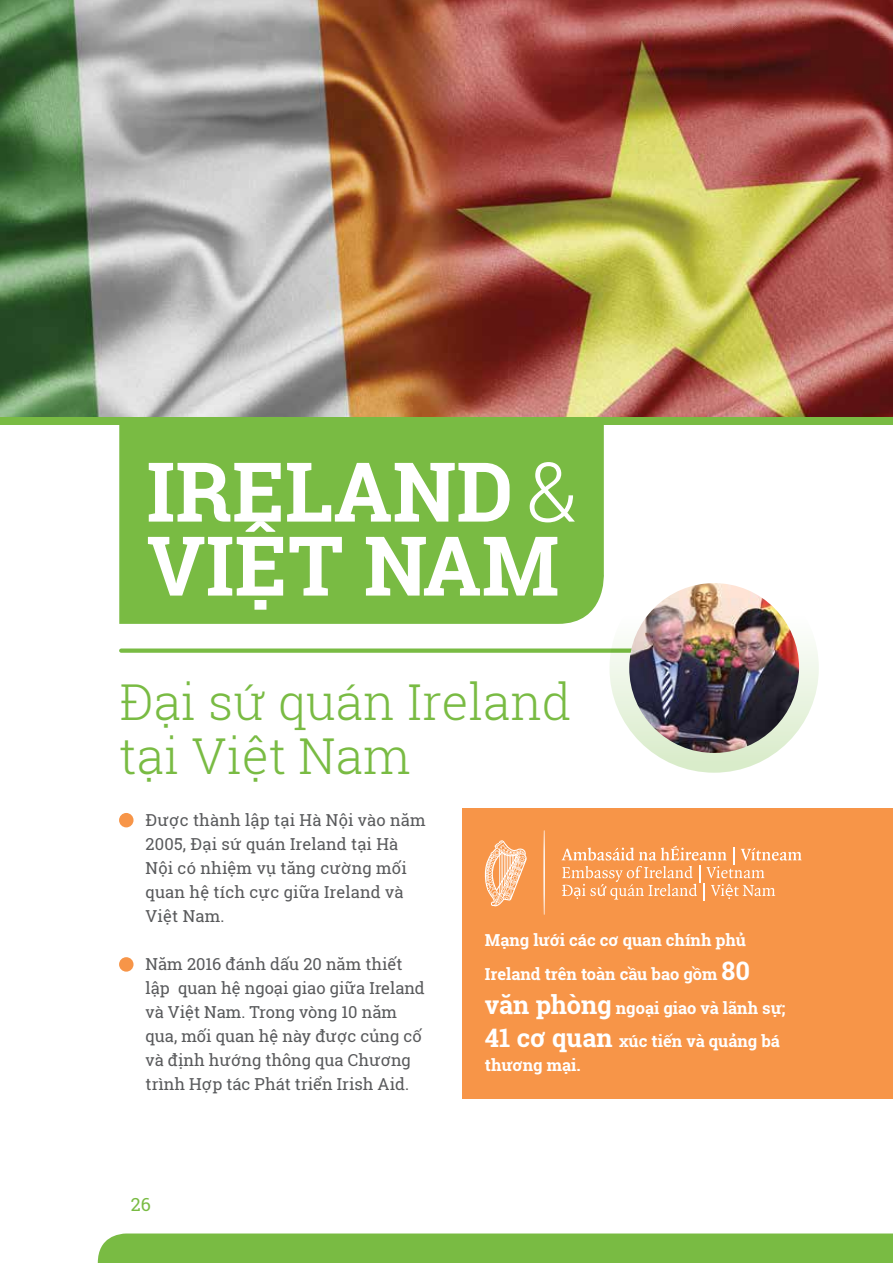
<style>
.page{position:relative;width:893px;height:1263px;background:#fff}
.page>*{position:absolute;margin:0;border:0;box-sizing:border-box;transform-origin:0 0}
.t1{font:700 82.5px "Roboto Slab";letter-spacing:.005em;color:#fff}
.t2{font:300 82.5px "Roboto Slab";color:#fff}
.t3{font:300 49.5px/54px "Roboto Slab";color:#79bb43}
.t4{font:18px "Roboto Slab";color:#79bb43}
.t5{font:16.5px/24px "Roboto Slab";color:#58595b}
.t6{font:700 16.5px/33.6px "Roboto Slab";color:#fff}
.s1{font-size:25.5px}
</style>
<div class="page">
<div style="left:98px;top:1233px;width:795px;height:30px;background:#79bb43"></div>
<div style="left:119px;top:424px;width:487px;height:200px;background:#79bb43"></div>
<img style="left:0;top:0;width:893px;height:417px">
<div style="left:0;top:417px;width:893px;height:7px;background:#79bb43"></div>
<div style="left:121px;top:648px;width:591px;height:5px;background:#79bb43"></div>
<div style="left:119px;top:813px;width:15px;height:14px;background:#f79548;border-radius:50%"></div>
<div style="left:119px;top:957px;width:15px;height:15px;background:#f79548;border-radius:50%"></div>
<div style="left:463px;top:808px;width:430px;height:291px;background:#f79548"></div>
<div style="left:609px;top:563px;width:210px;height:210px;background:linear-gradient(to bottom,#fff,#d9ebca);border-radius:50%"></div>
<img style="left:629px;top:583px;width:170px;height:170px;border-radius:85px">
<svg style="left:543px;top:830px;width:2px;height:85px"></svg>
<svg style="left:485px;top:840px;width:42px;height:66px"></svg>
<svg style="left:561px;top:846px;width:241px;height:54px"></svg>
<h1 class="t1" style="left:147px;top:435px;width:142px">Ireland</h1>
<h1 class="t2" style="left:527px;top:435px;width:53px">&amp;</h1>
<h1 class="t1" style="left:147px;top:509px;width:414px">ViỆtnam</h1>
<h2 class="t3" style="left:119px;top:674px;width:454px">Đại sứ quán Ireland tại Việt Nam</h2>
<p class="t5" style="left:146px;top:807px;width:282px">Được thành lập tại Hà Nội vào năm<br>2005, Đại sứ quán Ireland tại Hà<br>Nội có nhiệm vụ tăng cường mối quan hệ tích cực giữa Ireland và<br>Việt Nam.</p>
<p class="t5" style="left:146px;top:952px;width:281px">Năm 2016 đánh dấu 20 năm thiết lập quan hệ ngoại giao giữa Ireland và Việt Nam. Trong vòng 10 năm qua, mối quan hệ này được củng cố và định hướng thông qua Chương trình Hợp tác Phát triển Irish Aid.</p>
<p class="t6" style="left:485px;top:923px;width:302px">Mạng lưới các cơ quan chính phủ<br>Ireland trên toàn cầu bao gồm <span class="s1">80 văn phòng</span> ngoại giao và lãnh sự;<br><span class="s1">41 cơ quan</span> xúc tiến và quảng bá</p>
<p class="t6" style="left:485px;top:1048px;width:97px">thương mại.</p>
<p class="t4" style="left:131px;top:1192px;width:21px">26</p>
</div>
